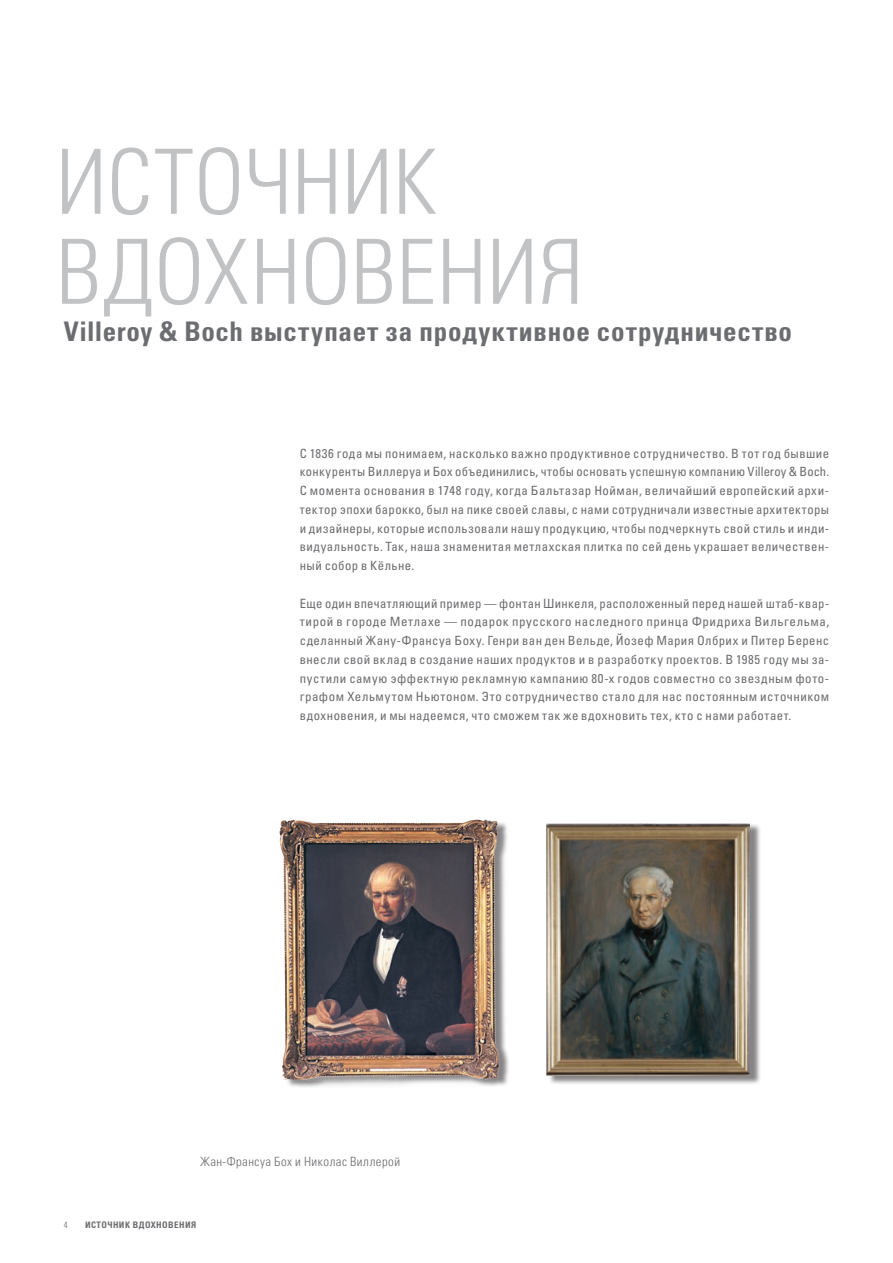
<style>
.page{position:relative;width:893px;height:1263px;background:#fff}
.page>*{position:absolute;margin:0;border:0;box-sizing:border-box;transform-origin:0 0}
.HL_24_16p_pt{font:90px/90px "Univers LTCYR 47 Light Cond";color:#c1c2c4}
.HL_24_16p_pt-2{font:27px "Univers LTCYR 67 Bold Cond";letter-spacing:.03em;color:#6c6d70}
.t1{font:condensed 12.75px/18.8px "Univers LTCYR 57";letter-spacing:.035em;color:#6c6d70;text-align:justify}
.t2{font:12.75px "Univers LTCYR 47 Light Cond";letter-spacing:.035em;color:#6c6d70}
.Kollektion{font:9px "Univers LTCYR 67 Bold Cond";letter-spacing:.05em;color:#6c6d70}
.t3{font:9px "Univers LTCYR 47 Light Cond";color:#6c6d70}
</style>
<div class="page">
<div style="left:549px;top:823px;width:212px;height:262px;background:#231f20;opacity:.55"></div>
<img style="left:546px;top:823px;width:204px;height:253px">
<div style="left:282px;top:820px;width:228px;height:269px;background:#231f20;opacity:.55"></div>
<img style="left:279px;top:819px;width:221px;height:261px">
<p class="HL_24_16p_pt" style="left:56px;top:132px;width:529px">ИСТОЧНИК<br>ВДОХНОВЕНИЯ</p>
<p class="HL_24_16p_pt-2" style="left:64px;top:315px;width:730px">Villeroy &amp; Boch выступает за продуктивное сотрудничество</p>
<p class="t1" style="left:300px;top:443px;width:531px">С 1836 года мы понимаем, насколько важно продуктивное сотрудничество. В тот год бывшие конкуренты Виллеруа и Бох объединились, чтобы основать успешную компанию Villeroy &amp; Boch.<br>С момента основания в 1748 году, когда Бальтазар Нойман, величайший европейский архи&shy;тектор эпохи барокко, был на пике своей славы, с нами сотрудничали известные архитекторы и дизайнеры, которые использовали нашу продукцию, чтобы подчеркнуть свой стиль и инди&shy;видуальность. Так, наша знаменитая метлахская плитка по сей день украшает величествен&shy;ный собор в Кёльне.</p>
<p class="t1" style="left:300px;top:593px;width:531px">Еще один впечатляющий пример — фонтан Шинкеля, расположенный перед нашей штаб-квар&shy;тирой в городе Метлахе — подарок прусского наследного принца Фридриха Вильгельма, сделанный Жану-Франсуа Боху. Генри ван ден Вельде, Йозеф Мария Олбрих и Питер Беренс внесли свой вклад в создание наших продуктов и в разработку проектов. В 1985 году мы за&shy;пустили самую эффектную рекламную кампанию 80‑х годов совместно со звездным фото&shy;графом Хельмутом Ньютоном. Это сотрудничество стало для нас постоянным источником вдохновения, и мы надеемся, что сможем так же вдохновить тех, кто с нами работает.</p>
<p class="t2" style="left:200px;top:1153px;width:202px">Жан-Франсуа Бох и Николас Виллерой</p>
<p class="t3" style="left:64px;top:1218px;width:5px">4</p>
<p class="Kollektion" style="left:85px;top:1219px;width:113px">ИСТОЧНИК ВДОХНОВЕНИЯ</p>
</div>
